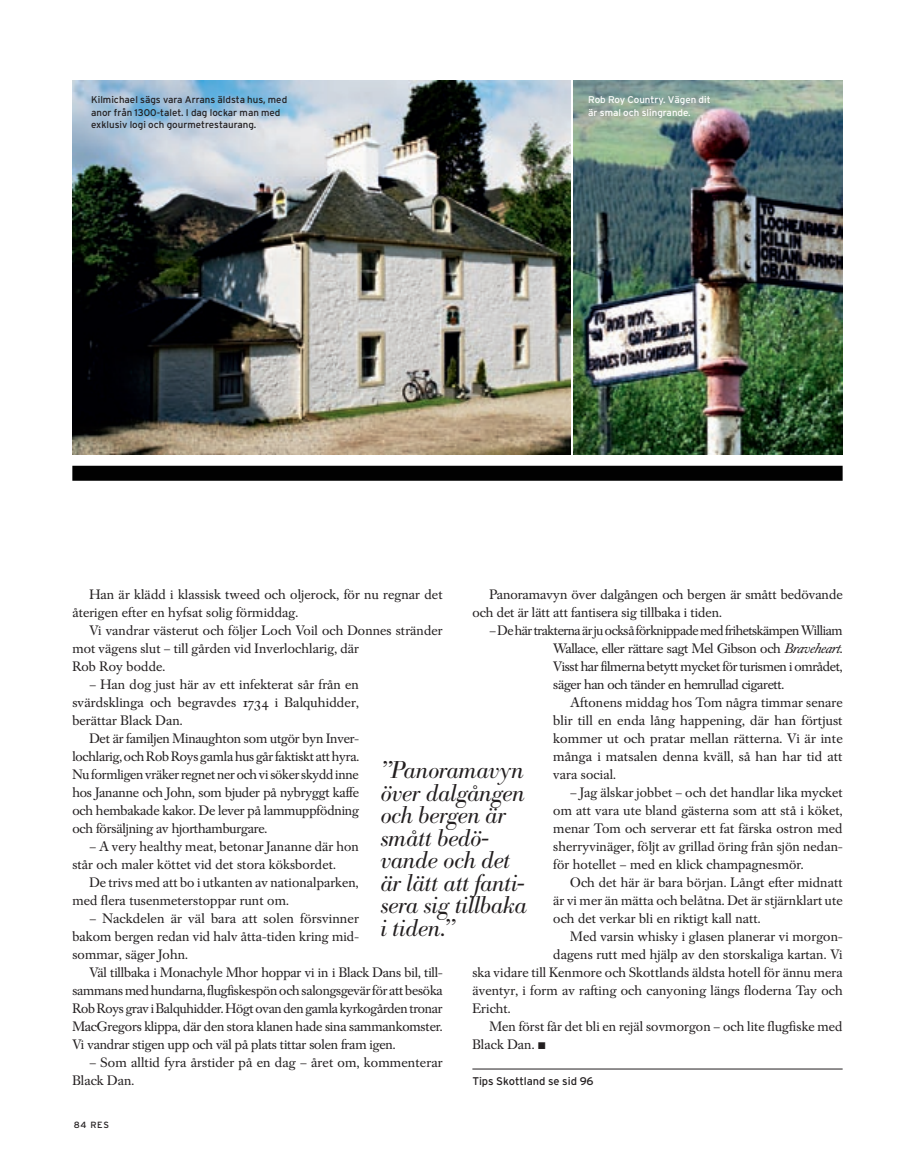
<style>
.page{position:relative;width:915px;height:1170px;background:#fff}
.page>*{position:absolute;margin:0;border:0;box-sizing:border-box;transform-origin:0 0}
.t1{font:italic 300 24px/22.5px "Bodoni BE";letter-spacing:-.02em;color:#231f20}
.t2{font:13.5px/18px "Casbu Lige";letter-spacing:.01em;color:#231f20;text-align:justify}
.t3{font:11.1px "Interstate RES";color:#231f20}
.t4{font:9.75px/12.8px "Interstate RES";color:#231f20}
.t5{font:9.75px/12.8px "Interstate RES";color:#fff}
.t6{font:9px "Interstate RES";color:#231f20}
.s1{font-style:italic}
</style>
<div class="page">
<hr style="left:472px;top:1068px;width:370px;height:1px;background:#231f20">
<div style="left:72px;top:465px;width:770px;height:15px;background:#010101"></div>
<img style="left:72px;top:81px;width:498px;height:373px">
<img style="left:573px;top:81px;width:269px;height:373px">
<p class="t4" style="left:91px;top:93px;width:197px">Kilmichael sägs vara Arrans äldsta hus, med anor från 1300-talet. I dag lockar man med exklusiv logi och gourmetrestaurang.</p>
<p class="t5" style="left:588px;top:93px;width:124px">Rob Roy Country. Vägen dit är smal och slingrande.</p>
<p class="t2" style="left:72px;top:585px;width:371px;text-indent:17px">Han är klädd i klassisk tweed och olje-rock, för nu regnar det återigen efter en hyfsat solig förmiddag.</p>
<p class="t2" style="left:72px;top:621px;width:371px;text-align:left;text-indent:17px">Vi vandrar västerut och följer Loch Voil och Donnes stränder mot vägens slut – till gården vid Inverlochlarig, där<br>Rob Roy bodde.</p>
<p class="t2" style="left:72px;top:675px;width:288px;text-indent:17px">– Han dog just här av ett infekterat sår från en svärdsklinga och begravdes 1734 i Balquhidder, berättar Black Dan.</p>
<p class="t2" style="left:72px;top:729px;width:288px;text-indent:17px">Det är familjen Minaughton som utgör byn Inver&shy;lochlarig, och Rob Roys gamla hus går faktiskt att hyra.<br>Nu formligen vräker regnet ner och vi söker skydd inne hos Jananne och John, som bjuder på nybryggt kaffe och hembakade kakor. De lever på lammuppfödning och försäljning av hjorthamburgare.</p>
<p class="t2" style="left:72px;top:837px;width:288px;text-indent:17px">– A very healthy meat, betonar Jananne där hon står och maler köttet vid det stora köksbordet.</p>
<p class="t2" style="left:72px;top:873px;width:288px;text-indent:17px">De trivs med att bo i utkanten av nationalparken, med flera tusenmeterstoppar runt om.</p>
<p class="t2" style="left:72px;top:909px;width:288px;text-indent:17px">– Nackdelen är väl bara att solen försvinner bakom bergen redan vid halv åtta-tiden kring mid&shy;sommar, säger John.</p>
<p class="t2" style="left:72px;top:963px;width:371px;text-indent:17px">Väl tillbaka i Monachyle Mhor hoppar vi in i Black Dans bil, till&shy;sammans med hundarna,flugfiskespön och salongsgevär för att besöka Rob Roys grav iBalquhidder. Högt ovan den gamla kyrko-gårdentronar MacGregors klippa, där den stora klanen hade sina sammankomster.<br>Vi vandrar stigen upp och väl på plats tittar solen fram igen.</p>
<p class="t2" style="left:72px;top:1053px;width:371px;text-indent:17px">– Som alltid fyra årstider på en dag – året om, kommen-terar<br>Black Dan.</p>
<p class="t2" style="left:472px;top:585px;width:371px;text-indent:17px">Panoramavyn över dalgången och bergen är smått bedövande och det är lätt att fantisera sig tillbaka i tiden.</p>
<p class="t2" style="left:553px;top:621px;width:291px;text-indent:-64px">– De här trakterna är ju också förknippade med frihetskämpen William Wallace, eller rättare sagt Mel Gibson och <span class="s1">Braveheart</span>.<br>Visst har filmerna betytt mycket för turismen i området, säger han och tänder en hemrullad cigarett.</p>
<p class="t2" style="left:553px;top:693px;width:291px;text-indent:17px">Aftonens middag hos Tom några timmar senare blir till en enda lång happening, där han förtjust kommer ut och pratar mellan rätterna. Vi är inte många i matsalen denna kväll, så han har tid att vara social.</p>
<p class="t2" style="left:553px;top:783px;width:291px;text-indent:17px">– Jag älskar jobbet – och det handlar lika mycket om att vara ute bland gästerna som att stå i köket, menar Tom och serverar ett fat färska ostron med sherryvinäger, följt av grillad öring från sjön nedan&shy;för hotellet – med en klick champagnesmör.</p>
<p class="t2" style="left:553px;top:873px;width:291px;text-indent:17px">Och det här är bara början. Långt efter midnatt är vi mer än mätta och belåtna. Det är stjärnklart ute och det verkar bli en riktigt kall natt.</p>
<p class="t2" style="left:570px;top:927px;width:274px">Med varsin whisky i glasen planerar vi morgon-</p>
<p class="t2" style="left:553px;top:945px;width:291px">dagens rutt med hjälp av den storskaliga kartan. Vi</p>
<p class="t2" style="left:472px;top:963px;width:371px">ska vidare till Kenmore och Skottlands äldsta hotell för ännu mera</p>
<p class="t2" style="left:472px;top:981px;width:371px">äventyr, i form av rafting och canyoning längs floderna Tay och</p>
<p class="t2" style="left:472px;top:999px;width:40px">Ericht.</p>
<p class="t2" style="left:489px;top:1017px;width:354px">Men först får det bli en rejäl sovmorgon – och lite flugfiske med</p>
<p class="t2" style="left:472px;top:1035px;width:75px">Black Dan. ■</p>
<p class="t3" style="left:472px;top:1074px;width:123px">Tips Skottland se sid 96</p>
<h1 class="t1" style="left:380px;top:759px;width:148px">”Panoramavyn över dalgången och bergen är smått bedö&shy;vande och det är lätt att fanti&shy;sera sig tillbaka i tiden.”</h1>
<p class="t6" style="left:74px;top:1119px;width:37px">84 RES</p>
</div>
